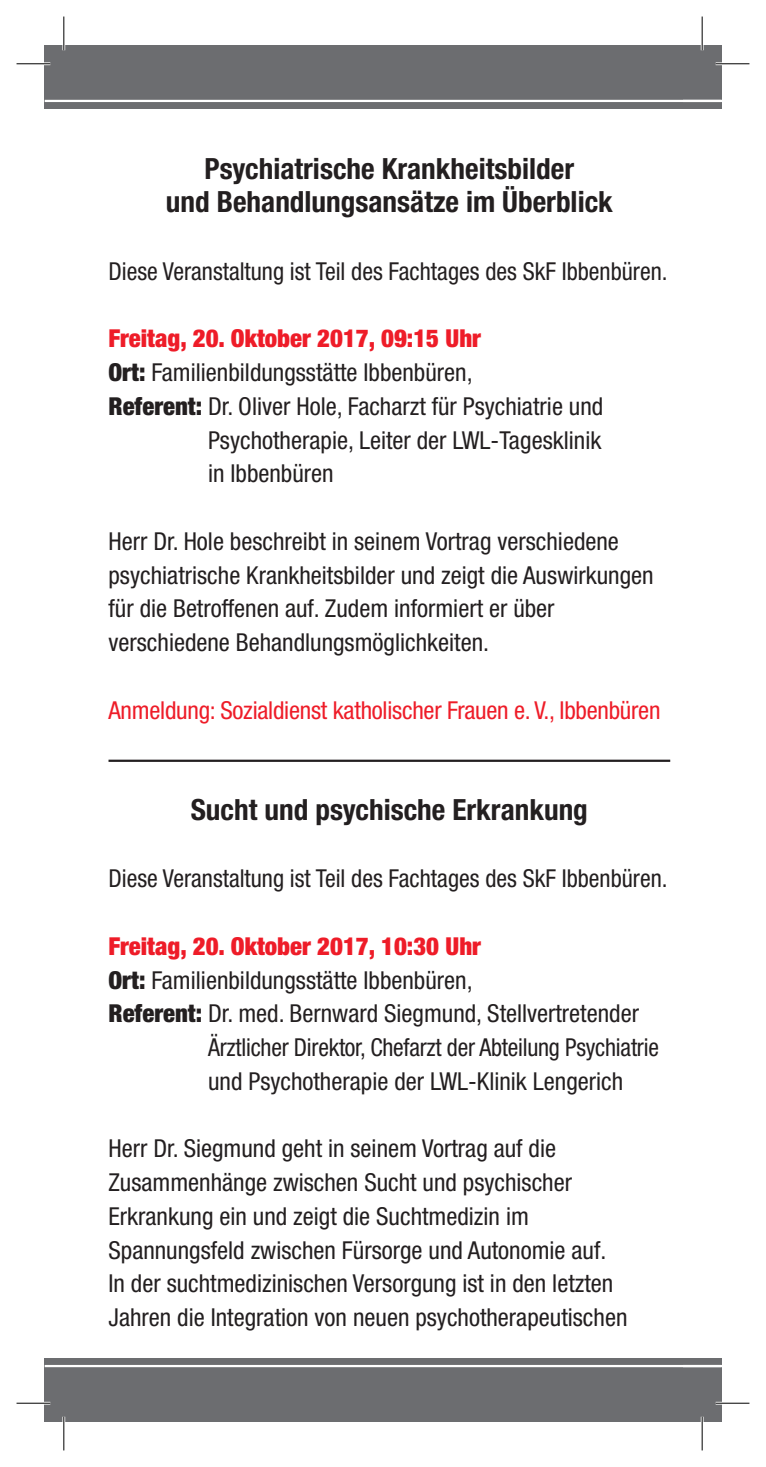
<style>
.page{position:relative;width:766px;height:1467px;background:#fff}
.page>*{position:absolute;margin:0;border:0;box-sizing:border-box;transform-origin:0 0}
.t1{font:700 condensed 29.25px/33.8px "Helvetica Neue LTW1 G";color:#231f20;text-align:center}
.t2{font:condensed 24.75px/33.8px "Helvetica Neue LTW1 G";color:#231f20}
.t3{font:900 condensed 24.75px "Helvetica Neue LTW1 G";color:#ee1c28}
.t4{font:condensed 24.75px "Helvetica Neue LTW1 G";letter-spacing:-.01em;color:#ee1c28}
.t5{font:condensed 24.75px "Helvetica Neue LTW1 G";color:#231f20;scale:.96 1}
.s1{font-weight:900}
</style>
<div class="page">
<div style="left:45px;top:45px;width:676px;height:63px;background:#6c6d70"></div>
<div style="left:45px;top:1359px;width:676px;height:63px;background:#6c6d70"></div>
<hr style="left:45px;top:100px;width:676px;height:2px;background:#fff">
<hr style="left:45px;top:1365px;width:676px;height:2px;background:#fff">
<hr style="left:108px;top:760px;width:562px;height:2px;background:#231f20">
<hr style="left:17px;top:62px;width:33px;height:3px;background:#fff">
<hr style="left:715px;top:62px;width:34px;height:3px;background:#fff">
<hr style="left:17px;top:1402px;width:33px;height:3px;background:#fff">
<hr style="left:715px;top:1402px;width:34px;height:3px;background:#fff">
<hr style="left:62px;top:17px;width:3px;height:33px;background:#fff">
<hr style="left:62px;top:1417px;width:3px;height:33px;background:#fff">
<hr style="left:700px;top:17px;width:3px;height:33px;background:#fff">
<hr style="left:700px;top:1417px;width:3px;height:33px;background:#fff">
<hr style="left:17px;top:63px;width:33px;height:1px;background:#000">
<hr style="left:715px;top:63px;width:34px;height:1px;background:#000">
<hr style="left:17px;top:1403px;width:33px;height:1px;background:#000">
<hr style="left:715px;top:1403px;width:34px;height:1px;background:#000">
<hr style="left:63px;top:17px;width:1px;height:33px;background:#000">
<hr style="left:63px;top:1417px;width:1px;height:33px;background:#000">
<hr style="left:701px;top:17px;width:1px;height:33px;background:#000">
<hr style="left:701px;top:1417px;width:1px;height:33px;background:#000">
<p class="t1" style="left:166px;top:154px;width:448px">Psychiatrische Krankheitsbilder<br>und Behandlungsansätze im Überblick</p>
<p class="t2" style="left:108px;top:257px;width:560px">Diese Veranstaltung ist Teil des Fachtages des SkF Ibbenbüren.</p>
<p class="t3" style="left:108px;top:330px;width:374px">Freitag, 20. Oktober 2017, 09:15 Uhr</p>
<p class="t2" style="left:108px;top:358px;width:365px"><span class="s1">Ort:</span> Familienbildungsstätte Ibbenbüren,</p>
<p class="t2" style="left:108px;top:392px;width:496px"><span class="s1">Referent:</span> Dr. Oliver Hole, Facharzt für Psychiatrie und</p>
<p class="t2" style="left:208px;top:425px;width:395px">Psychotherapie, Leiter der LWL-Tagesklinik</p>
<p class="t2" style="left:208px;top:459px;width:127px">in Ibbenbüren</p>
<p class="t2" style="left:108px;top:527px;width:546px">Herr Dr. Hole beschreibt in seinem Vortrag verschiedene psychiatrische Krankheitsbilder und zeigt die Auswirkungen für die Betroffenen auf. Zudem informiert er über verschiedene Behandlungsmöglichkeiten.</p>
<p class="t4" style="left:108px;top:701px;width:553px">Anmeldung: Sozialdienst katholischer Frauen e. V., Ibbenbüren</p>
<p class="t1" style="left:191px;top:795px;width:398px">Sucht und psychische Erkrankung</p>
<p class="t2" style="left:108px;top:864px;width:560px">Diese Veranstaltung ist Teil des Fachtages des SkF Ibbenbüren.</p>
<p class="t3" style="left:108px;top:937px;width:374px">Freitag, 20. Oktober 2017, 10:30 Uhr</p>
<p class="t2" style="left:108px;top:965px;width:365px"><span class="s1">Ort:</span> Familienbildungsstätte Ibbenbüren,</p>
<p class="t2" style="left:108px;top:999px;width:532px"><span class="s1">Referent:</span> Dr. med. Bernward Siegmund, Stellvertretender</p>
<p class="t5" style="left:208px;top:1038px;width:471px">Ärztlicher Direktor, Chefarzt der Abteilung Psychiatrie</p>
<p class="t2" style="left:208px;top:1067px;width:416px">und Psychotherapie der LWL-Klinik Lengerich</p>
<p class="t2" style="left:108px;top:1134px;width:520px">Herr Dr. Siegmund geht in seinem Vortrag auf die Zusammen hänge zwischen Sucht und psychischer Erkrankung ein und zeigt die Suchtmedizin im Spannungsfeld zwischen Fürsorge und Autonomie auf.<br>In der suchtmedizinischen Versorgung ist in den letzten Jahren die Integration von neuen psychotherapeutischen</p>
</div>
